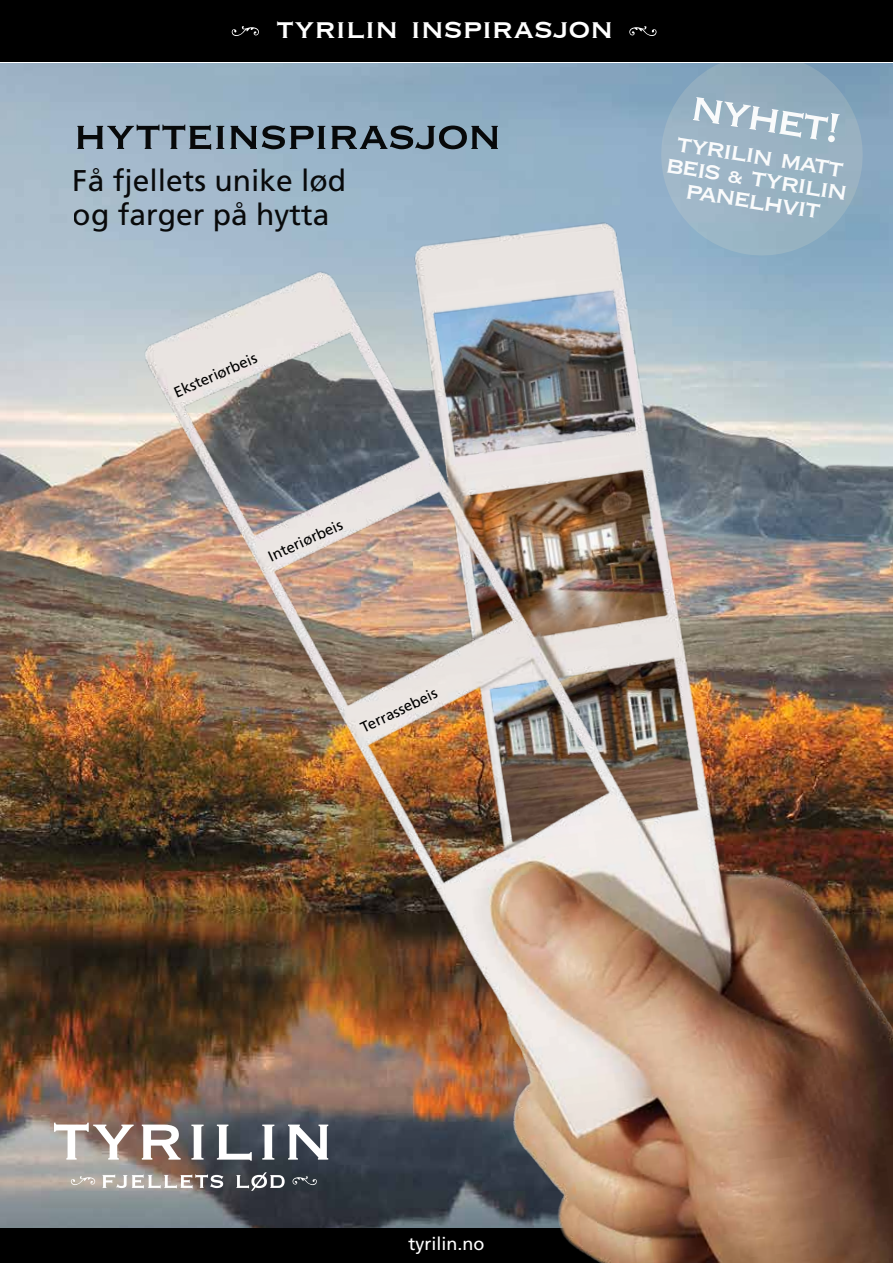
<style>
.page{position:relative;width:893px;height:1263px;background:#fff}
.page>*{position:absolute;margin:0;border:0;box-sizing:border-box;transform-origin:0 0}
.t1{font:52.65px "Copperplate LT Thirty One BC";color:#fff}
.t2{font:52.5px "Copperplate LT Thirty One BC";letter-spacing:-.035em;color:#000}
.t3{font:36px "Copperplate LT Thirty One BC";letter-spacing:-.025em;color:#fff}
.t4{font:31.5px/22.5px "Copperplate LT Thirty One BC";color:#fff;text-align:center}
.t5{font:30px/34.5px "Frutiger LT Std";color:#000}
.t6{font:18px "Frutiger LT Std";color:#fff}
.t7{font:15px "Frutiger LT Std";color:#000}
.s1{font-size:22.5px}
</style>
<div class="page">
<img style="left:0;top:63px;width:893px;height:1165px">
<svg style="left:654px;top:63px;width:216px;height:106px;background:#91adbf"></svg>
<div style="left:0;top:0;width:893px;height:63px;background:#000"></div>
<div style="left:0;top:1228px;width:893px;height:35px;background:#000"></div>
<svg style="left:232px;top:26px;width:27px;height:10px"></svg>
<svg style="left:629px;top:26px;width:27px;height:10px"></svg>
<img style="left:101px;top:169px;width:792px;height:1094px">
<svg style="left:293px;top:1176px;width:24px;height:9px"></svg>
<svg style="left:71px;top:1176px;width:24px;height:9px"></svg>
<svg style="left:54px;top:1123px;width:80px;height:36px"></svg>
<svg style="left:142px;top:1124px;width:39px;height:35px"></svg>
<svg style="left:191px;top:1124px;width:13px;height:35px"></svg>
<svg style="left:217px;top:1124px;width:35px;height:37px"></svg>
<svg style="left:262px;top:1124px;width:12px;height:35px"></svg>
<svg style="left:288px;top:1124px;width:40px;height:35px"></svg>
<svg style="left:102px;top:1174px;width:121px;height:14px"></svg>
<svg style="left:236px;top:1172px;width:49px;height:19px"></svg>
<h3 class="t3" style="left:276px;top:11px;width:339px">tyrilin inspirasjon</h3>
<h2 class="t2" style="left:73px;top:109px;width:431px">hytteinspirasjon</h2>
<h3 class="t5" style="left:73px;top:163px;width:275px">Få fjellets unike lød og farger på hytta</h3>
<p class="t7" style="left:171px;top:385px;width:91px;rotate:-24deg">Eksteriørbeis</p>
<p class="t7" style="left:265px;top:549px;width:82px;rotate:-25deg">Interiørbeis</p>
<p class="t7" style="left:358px;top:720px;width:85px;rotate:-26deg">Terrassebeis</p>
<h1 class="t1" style="left:695px;top:80px;width:154px;rotate:9deg">nyhet!</h1>
<h3 class="t4" style="left:671px;top:130px;width:186px;rotate:9deg">tyrilin matt beis <span class="s1">&amp;</span> tyrilin panelhvit</h3>
<p class="t6" style="left:408px;top:1233px;width:78px">tyrilin.no</p>
</div>
